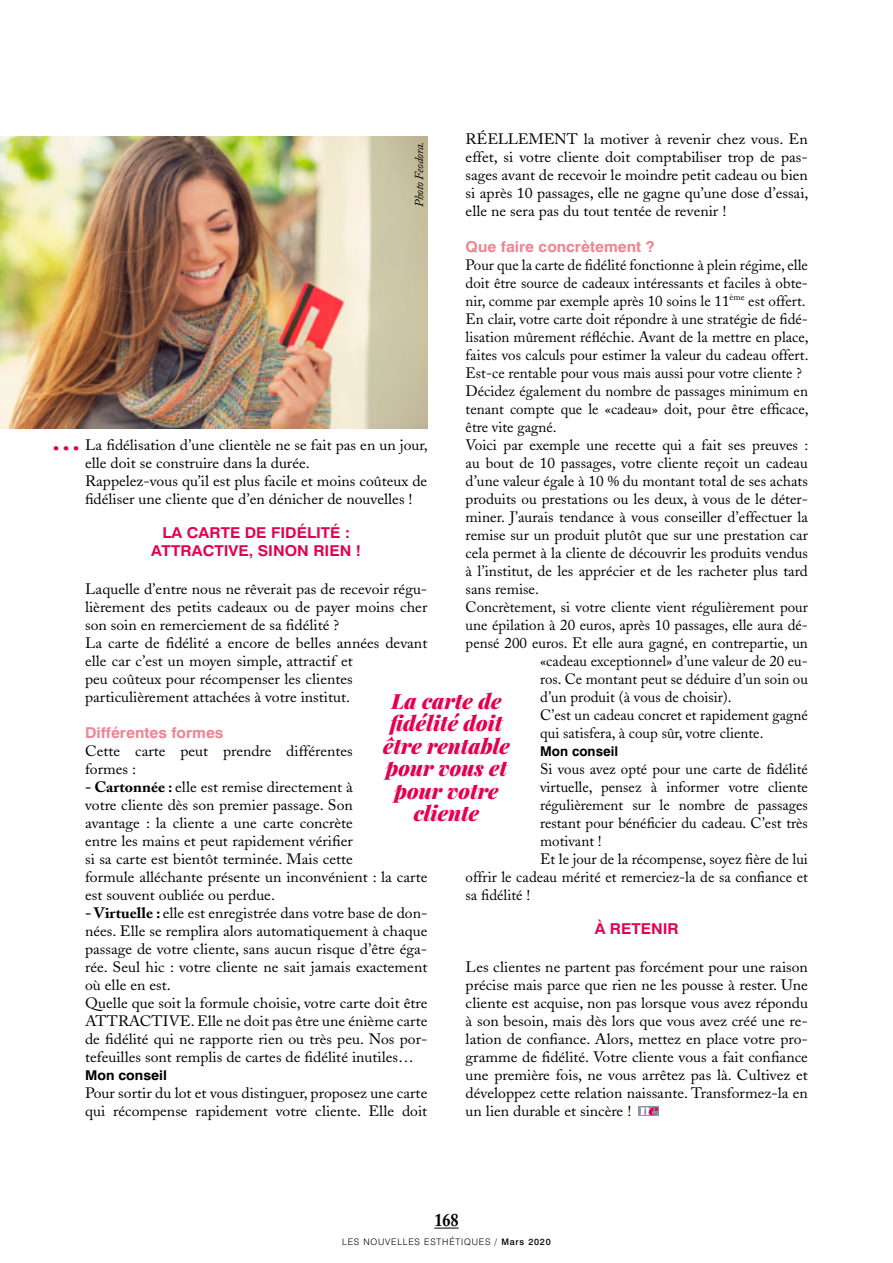
<style>
.page{position:relative;width:893px;height:1263px;background:#fff}
.page>*{position:absolute;margin:0;border:0;box-sizing:border-box;transform-origin:0 0}
.t1{font:37.5px "Adobe Caslon";color:#e40050;scale:1.05 1}
.t2{font:italic 900 21px/22.5px "Playfair Display";color:#e40050;text-align:center}
.t3{font:700 18px "Adobe Caslon";color:#000;scale:.9 1}
.t4{font:15px/18px "Adobe Caslon";color:#000;scale:1.05 1}
.t5{font:15px "Adobe Caslon";color:#000}
.t6{font:700 15px/17.2px "Swiss 721 BT";color:#e40050;text-align:center;scale:1.05 1}
.t7{font:700 15px "Swiss 721 BT";color:#f08490;scale:1.05 1}
.t8{font:700 13.5px "Swiss 721 BT";color:#000;scale:1.05 1}
.t9{font:700 13.5px "Swiss 721 BT";color:#000}
.t10{font:italic 12px "Adobe Caslon";letter-spacing:-.015em;color:#000}
.t11{font:300 9px "Swiss 721 BT";letter-spacing:.09em;color:#000}
.s1{font-weight:700}
.s2{font-weight:500}
</style>
<div class="page">
<div style="left:638px;top:1106px;width:21px;height:10px;background:#8996a3"></div>
<svg style="left:640px;top:1107px;width:18px;height:8px"></svg>
<img style="left:0;top:136px;width:427px;height:293px">
<svg style="left:434px;top:1227px;width:25px;height:1px"></svg>
<p class="t4" style="left:466px;top:130px;width:328px;text-align:justify">RÉELLEMENT la motiver à revenir chez vous. En effet, si votre cliente doit comptabiliser trop de pas&shy;sages avant de recevoir le moindre petit cadeau ou bien si après 10 passages, elle ne gagne qu’une dose d’essai, elle ne sera pas du tout tentée de revenir !</p>
<p class="t7" style="left:466px;top:238px;width:181px">Que faire concrètement ?</p>
<p class="t5" style="left:466px;top:256px;width:344px">Pour que la carte de fidélité fonctionne à plein régime, elle</p>
<p class="t5" style="left:466px;top:274px;width:344px">doit être source de cadeaux intéressants et faciles à obte-</p>
<p class="t5" style="left:466px;top:292px;width:342px">nir, comme par exemple après 10 soins le 11<sup>ème</sup> est offert.</p>
<p class="t5" style="left:466px;top:310px;width:344px">En clair, votre carte doit répondre à une stratégie de fidé-</p>
<p class="t5" style="left:466px;top:328px;width:344px">lisation mûrement réfléchie. Avant de la mettre en place,</p>
<p class="t5" style="left:466px;top:346px;width:344px">faites vos calculs pour estimer la valeur du cadeau offert.</p>
<p class="t5" style="left:466px;top:364px;width:338px">Est-ce rentable pour vous mais aussi pour votre cliente ?</p>
<p class="t5" style="left:466px;top:382px;width:344px">Décidez également du nombre de passages minimum en</p>
<p class="t5" style="left:466px;top:400px;width:344px">tenant compte que le «cadeau» doit, pour être efficace,</p>
<p class="t5" style="left:466px;top:418px;width:92px">être vite gagné.</p>
<p class="t5" style="left:466px;top:436px;width:344px">Voici par exemple une recette qui a fait ses preuves :</p>
<p class="t5" style="left:466px;top:454px;width:344px">au bout de 10 passages, votre cliente reçoit un cadeau</p>
<p class="t5" style="left:466px;top:472px;width:344px">d’une valeur égale à 10 % du montant total de ses achats</p>
<p class="t5" style="left:466px;top:490px;width:344px">produits ou prestations ou les deux, à vous de le déter-</p>
<p class="t5" style="left:466px;top:508px;width:344px">miner. J’aurais tendance à vous conseiller d’effectuer la</p>
<p class="t5" style="left:466px;top:526px;width:344px">remise sur un produit plutôt que sur une prestation car</p>
<p class="t5" style="left:466px;top:544px;width:344px">cela permet à la cliente de découvrir les produits vendus</p>
<p class="t5" style="left:466px;top:562px;width:344px">à l’institut, de les apprécier et de les racheter plus tard</p>
<p class="t5" style="left:466px;top:580px;width:75px">sans remise.</p>
<p class="t5" style="left:466px;top:598px;width:344px">Concrètement, si votre cliente vient régulièrement pour</p>
<p class="t5" style="left:466px;top:616px;width:344px">une épilation à 20 euros, après 10 passages, elle aura dé-</p>
<p class="t5" style="left:466px;top:634px;width:344px">pensé 200 euros. Et elle aura gagné, en contrepartie, un</p>
<p class="t5" style="left:540px;top:652px;width:269px">«cadeau exceptionnel» d’une valeur de 20 eu-</p>
<p class="t5" style="left:540px;top:670px;width:269px">ros. Ce montant peut se déduire d’un soin ou</p>
<p class="t5" style="left:540px;top:688px;width:193px">d’un produit (à vous de choisir).</p>
<p class="t5" style="left:540px;top:706px;width:269px">C’est un cadeau concret et rapidement gagné</p>
<p class="t5" style="left:540px;top:724px;width:225px">qui satisfera, à coup sûr, votre cliente.</p>
<p class="t9" style="left:540px;top:743px;width:80px">Mon conseil</p>
<p class="t5" style="left:540px;top:760px;width:269px">Si vous avez opté pour une carte de fidélité</p>
<p class="t5" style="left:540px;top:778px;width:269px">virtuelle, pensez à informer votre cliente</p>
<p class="t5" style="left:540px;top:796px;width:269px">régulièrement sur le nombre de passages</p>
<p class="t5" style="left:540px;top:814px;width:269px">restant pour bénéficier du cadeau. C’est très</p>
<p class="t5" style="left:540px;top:832px;width:63px">motivant !</p>
<p class="t5" style="left:540px;top:850px;width:269px">Et le jour de la récompense, soyez fière de lui</p>
<p class="t5" style="left:466px;top:868px;width:344px">offrir le cadeau mérité et remerciez-la de sa confiance et</p>
<p class="t5" style="left:466px;top:886px;width:66px">sa fidélité !</p>
<p class="t6" style="left:595px;top:920px;width:82px">À RETENIR</p>
<p class="t4" style="left:466px;top:958px;width:328px;text-align:justify">Les clientes ne partent pas forcément pour une raison précise mais parce que rien ne les pousse à rester. Une cliente est acquise, non pas lorsque vous avez répondu à son besoin, mais dès lors que vous avez créé une re&shy;lation de confiance. Alors, mettez en place votre pro&shy;gramme de fidélité. Votre cliente vous a fait confiance une première fois, ne vous arrêtez pas là. Cultivez et développez cette relation naissante. Transformez-la en un lien durable et sincère !</p>
<p class="t10" style="left:412px;top:207px;width:67px;rotate:-90deg">Photo Feodora.</p>
<p class="t4" style="left:85px;top:436px;width:328px">La fidélisation d’une clientèle ne se fait pas en un jour, elle doit se construire dans la durée.<br>Rappelez-vous qu’il est plus facile et moins coûteux de fidéliser une cliente que d’en dénicher de nouvelles !</p>
<p class="t6" style="left:151px;top:524px;width:201px">LA CARTE DE FIDÉLITÉ :<br>ATTRACTIVE, SINON RIEN !</p>
<p class="t4" style="left:85px;top:580px;width:328px">Laquelle d’entre nous ne rêverait pas de recevoir régu&shy;lièrement des petits cadeaux ou de payer moins cher son soin en remerciement de sa fidélité ?<br>La carte de fidélité a encore de belles années devant elle car c’est un moyen simple, attractif et<br>peu coûteux pour récompenser les clientes particulièrement attachées à votre institut.</p>
<p class="t7" style="left:85px;top:724px;width:133px">Différentes formes</p>
<p class="t4" style="left:85px;top:742px;width:257px">Cette carte peut prendre différentes formes :</p>
<p class="t4" style="left:85px;top:778px;width:328px"><span class="s1">- Cartonnée :</span> elle est remise directement à<br>votre cliente dès son premier passage. Son<br>avantage : la cliente a une carte concrète<br>entre les mains et peut rapidement vérifier<br>si sa carte est bientôt terminée. Mais cette<br>formule alléchante présente un inconvénient : la carte est souvent oubliée ou perdue.</p>
<p class="t4" style="left:85px;top:904px;width:328px"><span class="s1">- Virtuelle :</span> elle est enregistrée dans votre base de don&shy;nées. Elle se remplira alors automatiquement à chaque passage de votre cliente, sans aucun risque d’être éga&shy;rée. Seul hic : votre cliente ne sait jamais exactement où elle en est.<br>Quelle que soit la formule choisie, votre carte doit être ATTRACTIVE. Elle ne doit pas être une énième carte de fidélité qui ne rapporte rien ou très peu. Nos por&shy;tefeuilles sont remplis de cartes de fidélité inutiles…</p>
<p class="t8" style="left:85px;top:1067px;width:80px">Mon conseil</p>
<p class="t4" style="left:85px;top:1084px;width:328px">Pour sortir du lot et vous distinguer, proposez une carte qui récompense rapidement votre cliente. Elle doit</p>
<h1 class="t1" style="left:51px;top:415px;width:30px">...</h1>
<h2 class="t2" style="left:383px;top:689px;width:128px">La carte de fidélité doit être rentable pour vous et pour votre cliente</h2>
<p class="t3" style="left:434px;top:1209px;width:29px">168</p>
<p class="t11" style="left:342px;top:1236px;width:210px">LES NOUVELLES ESTHÉTIQUES / <span class="s2">Mars 2020</span></p>
</div>
